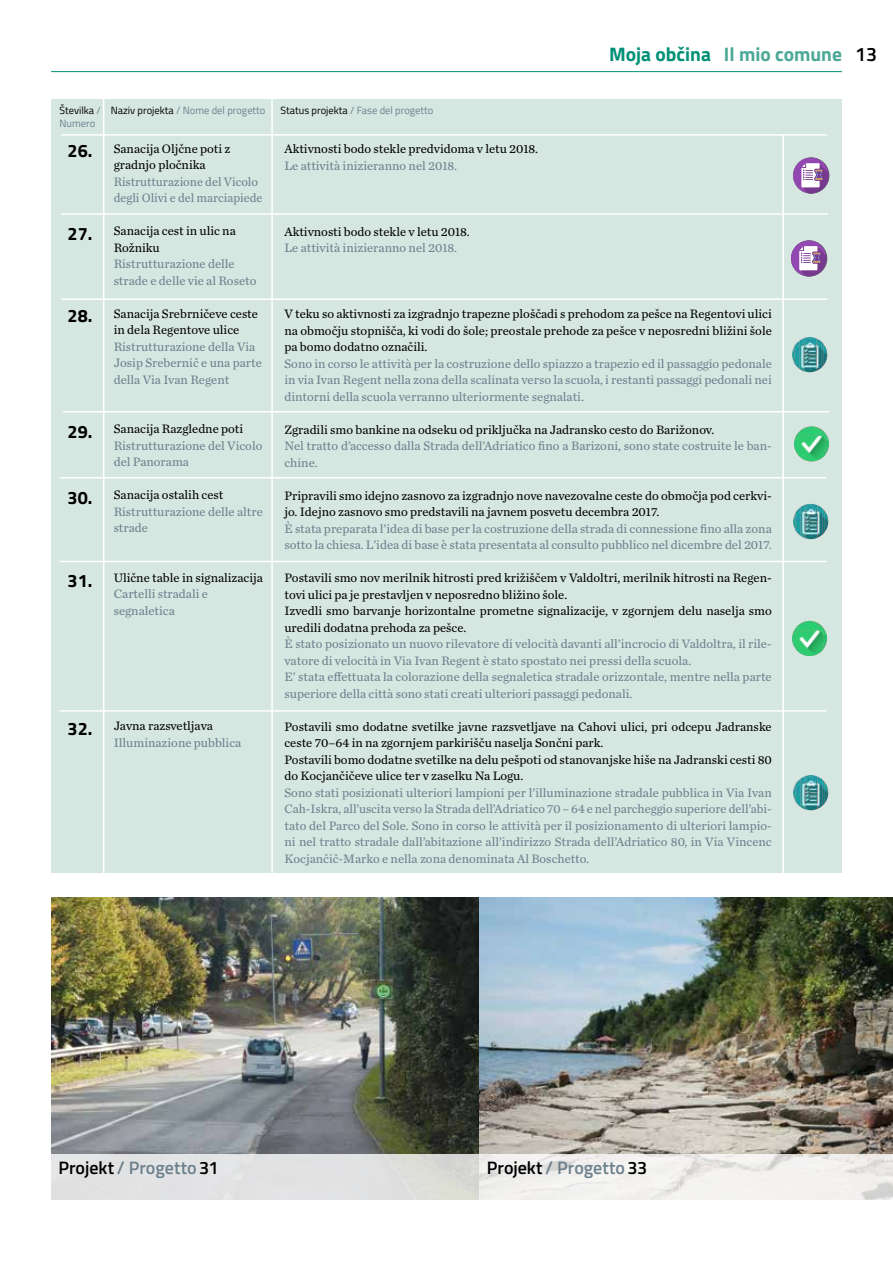
<style>
.page{position:relative;width:893px;height:1263px;background:#fff}
.page>*{position:absolute;margin:0;border:0;box-sizing:border-box;transform-origin:0 0}
.t1{font:700 19.5px "Titillium";color:#4ba896}
.t2{font:600 19.5px "Titillium";color:#000}
.t3{font:600 18px "Titillium";color:#000}
.t4{font:700 18px "Titillium";color:#000}
.t5{font:12.75px/16.5px "Chronicle Text G2";color:#6c818d}
.t6{font:12.75px/16.5px "Chronicle Text G2";color:#000}
.t7{font:10.5px "Titillium";color:#6c818d}
.t8{font:10.5px/12.8px "Titillium";color:#000}
.s1{color:#009176}
.s2{color:#6c818d}
.s3{color:#000}
</style>
<div class="page">
<div style="left:51px;top:99px;width:791px;height:773px;background:#d6e6e1"></div>
<hr style="left:61px;top:134px;width:766px;height:2px;background:#fff">
<hr style="left:61px;top:213px;width:767px;height:2px;background:#fff">
<hr style="left:61px;top:298px;width:766px;height:2px;background:#fff">
<hr style="left:63px;top:411px;width:766px;height:1px;background:#fff">
<hr style="left:103px;top:96px;width:1px;height:950px;background:#fff">
<hr style="left:271px;top:97px;width:2px;height:932px;background:#fff">
<hr style="left:782px;top:134px;width:2px;height:823px;background:#fff">
<hr style="left:60px;top:477px;width:766px;height:1px;background:#fff">
<hr style="left:60px;top:710px;width:766px;height:2px;background:#fff">
<hr style="left:60px;top:561px;width:766px;height:1px;background:#fff">
<img style="left:799px;top:337px;width:22px;height:35px">
<img style="left:795px;top:364px;width:4px;height:5px">
<img style="left:821px;top:341px;width:3px;height:27px">
<img style="left:824px;top:345px;width:2px;height:20px">
<svg style="left:826px;top:348px;width:1px;height:13px"></svg>
<svg style="left:792px;top:341px;width:7px;height:23px"></svg>
<img style="left:800px;top:504px;width:22px;height:35px">
<img style="left:796px;top:531px;width:4px;height:5px">
<img style="left:822px;top:508px;width:3px;height:27px">
<img style="left:825px;top:511px;width:2px;height:21px">
<svg style="left:827px;top:515px;width:1px;height:13px"></svg>
<svg style="left:793px;top:507px;width:7px;height:24px"></svg>
<img style="left:800px;top:775px;width:22px;height:35px">
<img style="left:796px;top:802px;width:4px;height:5px">
<img style="left:822px;top:779px;width:3px;height:27px">
<img style="left:825px;top:783px;width:2px;height:20px">
<svg style="left:827px;top:786px;width:1px;height:13px"></svg>
<svg style="left:793px;top:779px;width:7px;height:23px"></svg>
<hr style="left:51px;top:71px;width:791px;height:1px;background:#009176">
<img style="left:51px;top:897px;width:842px;height:257px">
<svg style="left:51px;top:1154px;width:842px;height:45px;fill:#e3e4e5"></svg>
<img style="left:798px;top:426px;width:27px;height:35px">
<img style="left:794px;top:433px;width:4px;height:22px">
<img style="left:825px;top:433px;width:4px;height:22px">
<img style="left:796px;top:621px;width:27px;height:35px">
<img style="left:792px;top:627px;width:4px;height:23px">
<img style="left:823px;top:627px;width:4px;height:23px">
<div style="left:793px;top:157px;width:36px;height:37px;background:#b5b8c1;border-radius:18px"></div>
<svg style="left:793px;top:157px;width:36px;height:37px"></svg>
<svg style="left:802px;top:163px;width:27px;height:31px"></svg>
<svg style="left:791px;top:240px;width:36px;height:37px"></svg>
<div style="left:791px;top:240px;width:36px;height:36px;background:#9248b0;border-radius:50%"></div>
<svg style="left:799px;top:246px;width:28px;height:30px"></svg>
<h1 class="t1" style="left:609px;top:39px;width:234px"><span class="s1">Moja občina</span> Il mio comune</h1>
<h1 class="t2" style="left:855px;top:40px;width:23px">13</h1>
<p class="t8" style="left:60px;top:103px;width:43px">Številka <span class="s2">/<br>Numero</span></p>
<p class="t7" style="left:111px;top:103px;width:156px"><span class="s3">Naziv projekta</span> / Nome del progetto</p>
<p class="t7" style="left:281px;top:103px;width:154px"><span class="s3">Status projekta</span> / Fase del progetto</p>
<h2 class="t4" style="left:68px;top:137px;width:26px">26.</h2>
<h2 class="t4" style="left:68px;top:220px;width:26px">27.</h2>
<h2 class="t4" style="left:68px;top:302px;width:26px">28.</h2>
<h2 class="t4" style="left:68px;top:418px;width:26px">29.</h2>
<h2 class="t4" style="left:68px;top:484px;width:26px">30.</h2>
<h2 class="t4" style="left:68px;top:566px;width:26px">31.</h2>
<h2 class="t4" style="left:68px;top:715px;width:26px">32.</h2>
<p class="t6" style="left:114px;top:139px;width:118px">Sanacija Oljčne poti z gradnjo pločnika</p>
<p class="t5" style="left:114px;top:172px;width:150px">Ristrutturazione del Vicolo degli Olivi e del marciapiede</p>
<p class="t6" style="left:114px;top:222px;width:124px">Sanacija cest in ulic na<br>Rožniku</p>
<p class="t5" style="left:114px;top:255px;width:144px">Ristrutturazione delle strade e delle vie al Roseto</p>
<p class="t6" style="left:114px;top:304px;width:146px">Sanacija Srebrničeve ceste in dela Regentove ulice</p>
<p class="t5" style="left:114px;top:337px;width:150px">Ristrutturazione della Via<br>Josip Srebernič e una parte della Via Ivan Regent</p>
<p class="t6" style="left:114px;top:420px;width:131px">Sanacija Razgledne poti</p>
<p class="t5" style="left:114px;top:436px;width:150px">Ristrutturazione del Vicolo del Panorama</p>
<p class="t6" style="left:114px;top:486px;width:111px">Sanacija ostalih cest</p>
<p class="t5" style="left:114px;top:502px;width:151px">Ristrutturazione delle altre strade</p>
<p class="t6" style="left:114px;top:568px;width:151px">Ulične table in signalizacija</p>
<p class="t5" style="left:114px;top:585px;width:96px">Cartelli stradali e segnaletica</p>
<p class="t6" style="left:114px;top:717px;width:101px">Javna razsvetljava</p>
<p class="t5" style="left:114px;top:733px;width:129px">Illuminazione pubblica</p>
<p class="t6" style="left:284px;top:140px;width:255px">Aktivnosti bodo stekle predvidoma v letu 2018.</p>
<p class="t5" style="left:284px;top:157px;width:174px">Le attività inizieranno nel 2018.</p>
<p class="t6" style="left:284px;top:223px;width:187px">Aktivnosti bodo stekle v letu 2018.</p>
<p class="t5" style="left:284px;top:239px;width:174px">Le attività inizieranno nel 2018.</p>
<p class="t6" style="left:284px;top:305px;width:489px;text-align:justify">V teku so aktivnosti za izgradnjo trapezne ploščadi s prehodom za pešce na Regentovi ulici na območju stopnišča, ki vodi do šole; preostale prehode za pešce v neposredni bližini šole pa bomo dodatno označili.</p>
<p class="t5" style="left:284px;top:355px;width:489px;text-align:justify">Sono in corso le attività per la costruzione dello spiazzo a trapezio ed il passaggio pedonale in via Ivan Regent nella zona della scalinata verso la scuola, i restanti passaggi pedonali nei dintorni della scuola verranno ulteriormente segnalati.</p>
<p class="t6" style="left:284px;top:421px;width:431px">Zgradili smo bankine na odseku od priključka na Jadransko cesto do Barižonov.</p>
<p class="t5" style="left:284px;top:437px;width:489px">Nel tratto d’accesso dalla Strada dell’Adriatico fino a Barizoni, sono state costruite le ban&shy;chine.</p>
<p class="t6" style="left:284px;top:487px;width:489px">Pripravili smo idejno zasnovo za izgradnjo nove navezovalne ceste do območja pod cerkvi&shy;jo. Idejno zasnovo smo predstavili na javnem posvetu decembra 2017.</p>
<p class="t5" style="left:284px;top:520px;width:489px">È stata preparata l’idea di base per la costruzione della strada di connessione fino alla zona sotto la chiesa. L’idea di base è stata presentata al consulto pubblico nel dicembre del 2017.</p>
<p class="t6" style="left:284px;top:569px;width:489px">Postavili smo nov merilnik hitrosti pred križiščem v Valdoltri, merilnik hitrosti na Regen&shy;tovi ulici pa je prestavljen v neposredno bližino šole.<br>Izvedli smo barvanje horizontalne prometne signalizacije, v zgornjem delu naselja smo uredili dodatna prehoda za pešce.</p>
<p class="t5" style="left:284px;top:635px;width:489px">È stato posizionato un nuovo rilevatore di velocità davanti all’incrocio di Valdoltra, il rile&shy;vatore di velocità in Via Ivan Regent è stato spostato nei pressi della scuola.<br>E’ stata effettuata la colorazione della segnaletica stradale orizzontale, mentre nella parte superiore della città sono stati creati ulteriori passaggi pedonali.</p>
<p class="t6" style="left:284px;top:718px;width:489px">Postavili smo dodatne svetilke javne razsvetljave na Cahovi ulici, pri odcepu Jadranske ceste 70–64 in na zgornjem parkirišču naselja Sončni park.<br>Postavili bomo dodatne svetilke na delu pešpoti od stanovanjske hiše na Jadranski cesti 80 do Kocjančičeve ulice ter v zaselku Na Logu.</p>
<p class="t5" style="left:284px;top:784px;width:489px;text-align:justify">Sono stati posizionati ulteriori lampioni per l’illuminazione stradale pubblica in Via Ivan Cah-Iskra, all’uscita verso la Strada dell’Adriatico 70 – 64 e nel parcheggio superiore dell’abi&shy;tato del Parco del Sole. Sono in corso le attività per il posizionamento di ulteriori lampio&shy;ni nel tratto stradale dall’abitazione all’indirizzo Strada dell’Adriatico 80, in Via Vincenc Kocjančič-Marko e nella zona denominata Al Boschetto.</p>
<h2 class="t3" style="left:58px;top:1154px;width:162px">Projekt <span class="s2">/ Progetto</span>31</h2>
<h2 class="t3" style="left:487px;top:1154px;width:162px">Projekt <span class="s2">/ Progetto</span>33</h2>
</div>
